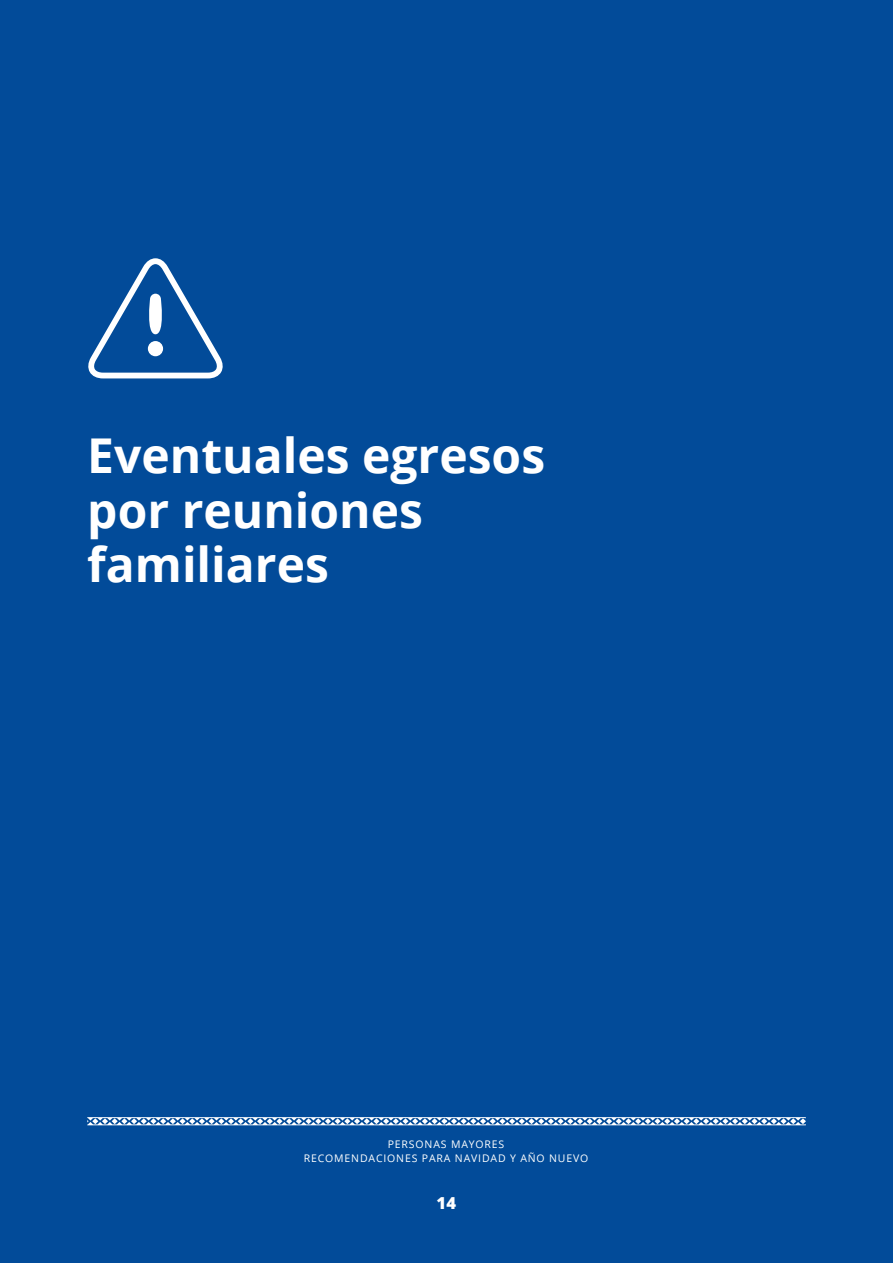
<style>
.page{position:relative;width:893px;height:1263px;background:#024b99}
.page>*{position:absolute;margin:0;border:0;box-sizing:border-box;transform-origin:0 0}
.t1{font:700 48px/54.4px "Open Sans";color:#fff}
.t2{font:800 16.5px "Open Sans";color:#fff}
.t3{font:10.5px/14.4px "Open Sans";letter-spacing:.08em;color:#fff;text-align:center}
</style>
<div class="page">
<svg style="left:87px;top:1117px;width:719px;height:8px"></svg>
<svg style="left:88px;top:258px;width:135px;height:120px"></svg>
<h1 class="t1" style="left:87px;top:428px;width:459px">Eventuales egresos por reuniones familiares</h1>
<p class="t3" style="left:304px;top:1136px;width:286px">PERSONAS MAYORES<br>RECOMENDACIONES PARA NAVIDAD Y AÑO NUEVO</p>
<h2 class="t2" style="left:436px;top:1190px;width:21px">14</h2>
</div>
